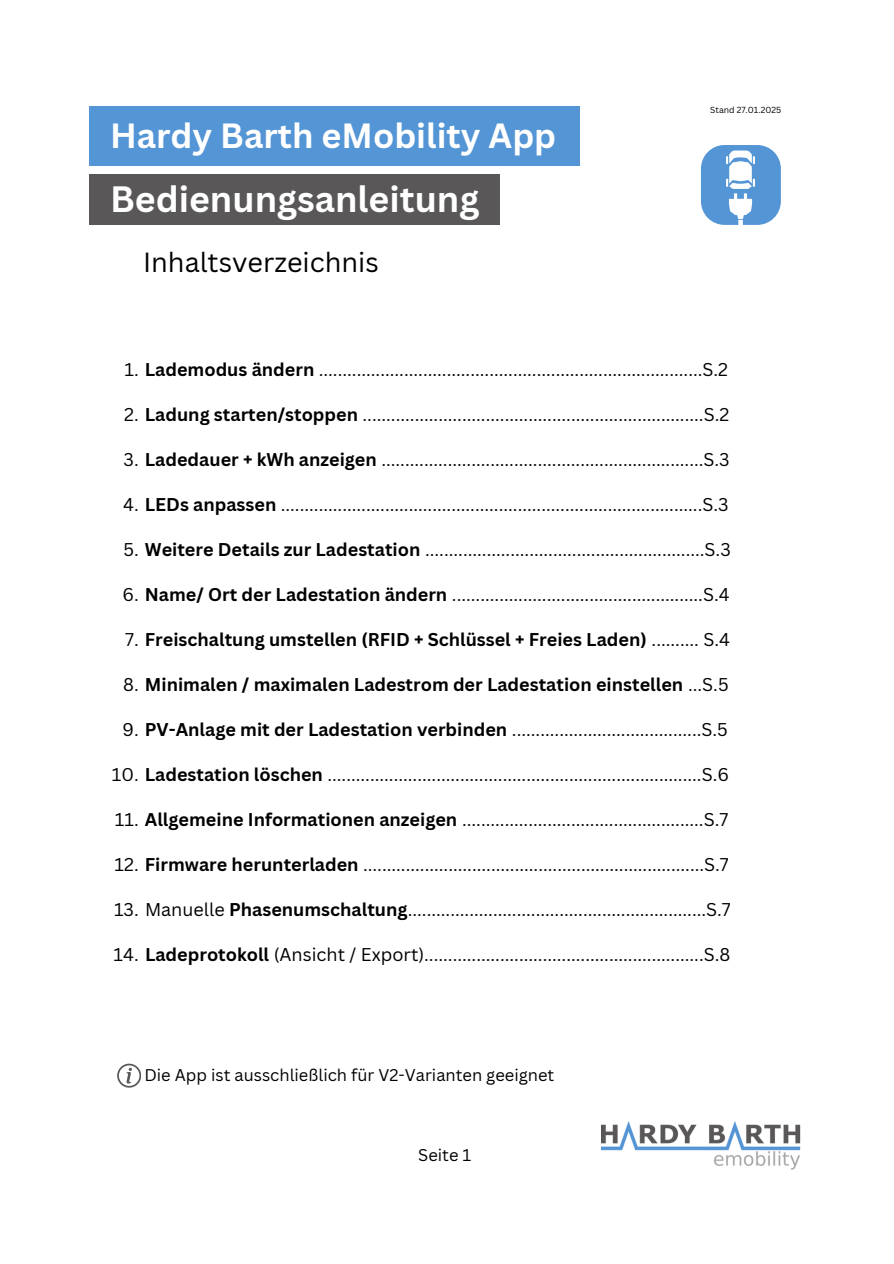
<style>
.page{position:relative;width:894px;height:1264px;background:#fff}
.page>*{position:absolute;margin:0;border:0;box-sizing:border-box;transform-origin:0 0}
.t1{font:700 35.7px "Canva Sans";color:#fff}
.t2{font:700 34.05px "Canva Sans";color:#fff}
.t3{font:27px "Canva Sans";color:#000}
.t4{font:18px "Canva Sans";color:#000}
.t5{font:700 18px "Canva Sans";color:#000}
.t6{font:16.5px "Canva Sans";color:#000}
.t7{font:8.55px "Canva Sans";color:#000}
.s1{font-weight:700}
.s2{font-weight:400}
</style>
<div class="page">
<img style="left:700px;top:145px;width:80px;height:80px;border-radius:24px">
<img style="left:601px;top:1121px;width:198px;height:48px">
<div style="left:89px;top:106px;width:490px;height:60px;background:#5495d6"></div>
<div style="left:89px;top:174px;width:410px;height:51px;background:#5a5758"></div>
<svg style="left:117px;top:1063px;width:24px;height:24px"></svg>
<p class="t2" style="left:110px;top:112px;width:447px">Hardy Barth eMobility App</p>
<p class="t1" style="left:110px;top:174px;width:371px">Bedienungsanleitung</p>
<h1 class="t3" style="left:143px;top:243px;width:237px">Inhaltsverzeichnis</h1>
<h3 class="t7" style="left:710px;top:104px;width:72px">Stand 27.01.2025</h3>
<p class="t4" style="left:124px;top:357px;width:605px">1. <span class="s1">Lademodus ändern</span> .................................................................................S.2</p>
<p class="t4" style="left:124px;top:402px;width:606px">2. <span class="s1">Ladung starten/stoppen</span> ........................................................................S.2</p>
<h2 class="t4" style="left:124px;top:447px;width:607px">3. <span class="s1">Ladedauer + kWh anzeigen</span> ....................................................................S.3</h2>
<p class="t4" style="left:123px;top:492px;width:606px">4. <span class="s1">LEDs anpassen</span> .........................................................................................S.3</p>
<p class="t4" style="left:123px;top:537px;width:608px">5. <span class="s1">Weitere Details zur Ladestation</span> ...........................................................S.3</p>
<p class="t4" style="left:122px;top:582px;width:608px">6. <span class="s1">Name/ Ort der Ladestation ändern</span> .....................................................S.4</p>
<p class="t5" style="left:125px;top:627px;width:606px"><span class="s2">7.</span> Freischaltung umstellen (RFID + Schlüssel + Freies Laden) <span class="s2">.......... S.4</span></p>
<p class="t5" style="left:123px;top:672px;width:607px"><span class="s2">8.</span> Minimalen / maximalen Ladestrom der Ladestation einstellen <span class="s2">...S.5</span></p>
<p class="t4" style="left:122px;top:717px;width:606px">9. <span class="s1">PV-Anlage mit der Ladestation verbinden</span> ........................................S.5</p>
<p class="t4" style="left:112px;top:762px;width:618px">10. <span class="s1">Ladestation löschen</span> ...............................................................................S.6</p>
<p class="t4" style="left:115px;top:807px;width:614px">11. <span class="s1">Allgemeine Informationen anzeigen</span> ...................................................S.7</p>
<p class="t4" style="left:114px;top:852px;width:615px">12. <span class="s1">Firmware herunterladen</span> ........................................................................S.7</p>
<p class="t4" style="left:114px;top:897px;width:618px">13. Manuelle <span class="s1">Phasenumschaltung</span>...............................................................S.7</p>
<p class="t4" style="left:113px;top:942px;width:618px">14. <span class="s1">Ladeprotokoll</span> (Ansicht / Export)...........................................................S.8</p>
<p class="t6" style="left:144px;top:1063px;width:411px">Die App ist ausschließlich für V2-Varianten geeignet</p>
<p class="t6" style="left:418px;top:1143px;width:55px">Seite 1</p>
</div>
